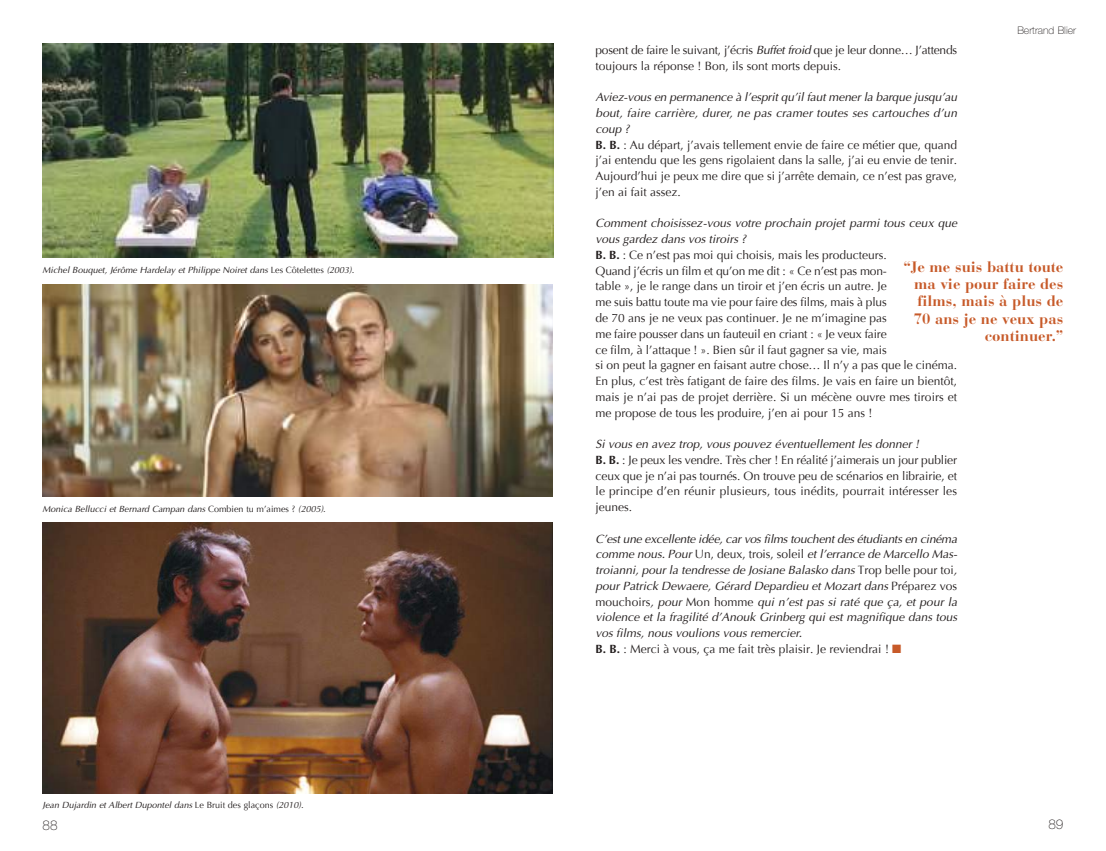
<style>
.page{position:relative;width:1106px;height:851px;background:#fff}
.page>*{position:absolute;margin:0;border:0;box-sizing:border-box;transform-origin:0 0}
.t1{font:700 15px/17.2px "Bauer Bodoni";color:#c75a29;text-align:right}
.t2{font:100 13.5px "Helvetica Neue";color:#241f1f}
.t3{font:12px/15.8px "Optima";color:#241f1f}
.t4{font:italic 12px/15.8px "Optima";color:#241f1f}
.t5{font:12px/15.8px "Optima";letter-spacing:-.02em;color:#241f1f}
.t6{font:100 10.5px "Helvetica Neue";color:#241f1f}
.t7{font:italic 9px "Optima";color:#241f1f}
.s1{font-style:normal}
.s2{font-style:italic}
.s3{font-weight:700}
.s4{font-weight:700;font-style:normal}
.s5{color:#c75a29}
</style>
<div class="page">
<img style="left:43px;top:44px;width:510px;height:213px">
<img style="left:43px;top:284px;width:510px;height:212px">
<img style="left:43px;top:522px;width:510px;height:271px">
<p class="t7" style="left:43px;top:264px;width:313px">Michel Bouquet, Jérôme Hardelay et Philippe Noiret dans <span class="s1">Les Côtelettes</span> (2003).</p>
<p class="t7" style="left:43px;top:503px;width:285px">Monica Bellucci et Bernard Campan dans <span class="s1">Combien tu m’aimes ?</span> (2005).</p>
<p class="t7" style="left:43px;top:799px;width:262px">Jean Dujardin et Albert Dupontel dans <span class="s1">Le Bruit des glaçons</span> (2010).</p>
<p class="t2" style="left:43px;top:820px;width:17px">88</p>
<p class="t6" style="left:1017px;top:27px;width:60px">Bertrand Blier</p>
<p class="t5" style="left:595px;top:42px;width:363px">posent de faire le suivant, j’écris <span class="s2">Buffet froid</span> que je leur donne… J’attends toujours la réponse ! Bon, ils sont morts depuis.</p>
<p class="t3" style="left:595px;top:89px;width:363px"><span class="s2">Aviez-vous en permanence à l’esprit qu’il faut mener la barque jusqu’au bout, faire carrière, durer, ne pas cramer toutes ses cartouches d’un coup ?<br></span><span class="s3">B. B.</span> : Au départ, j’avais tellement envie de faire ce métier que, quand j’ai entendu que les gens rigolaient dans la salle, j’ai eu envie de tenir.<br>Aujourd’hui je peux me dire que si j’arrête demain, ce n’est pas grave, j’en ai fait assez.</p>
<p class="t3" style="left:595px;top:215px;width:363px"><span class="s2">Comment choisissez-vous votre prochain projet parmi tous ceux que vous gardez dans vos tiroirs ?<br></span><span class="s3">B. B.</span> : Ce n’est pas moi qui choisis, mais les producteurs.<br>Quand j’écris un film et qu’on me dit : « Ce n’est pas mon-<br>table », je le range dans un tiroir et j’en écris un autre. Je<br>me suis battu toute ma vie pour faire des films, mais à plus<br>de 70 ans je ne veux pas continuer. Je ne m’imagine pas<br>me faire pousser dans un fauteuil en criant : « Je veux faire<br>ce film, à l’attaque ! ». Bien sûr il faut gagner sa vie, mais<br>si on peut la gagner en faisant autre chose… Il n’y a pas que le cinéma.<br>En plus, c’est très fatigant de faire des films. Je vais en faire un bientôt, mais je n’ai pas de projet derrière. Si un mécène ouvre mes tiroirs et me propose de tous les produire, j’en ai pour 15 ans !</p>
<p class="t3" style="left:595px;top:436px;width:363px"><span class="s2">Si vous en avez trop, vous pouvez éventuellement les donner !<br></span><span class="s3">B. B.</span> : Je peux les vendre. Très cher ! En réalité j’aimerais un jour publier ceux que je n’ai pas tournés. On trouve peu de scénarios en librairie, et le principe d’en réunir plusieurs, tous inédits, pourrait intéresser les jeunes.</p>
<p class="t4" style="left:595px;top:530px;width:363px">C’est une excellente idée, car vos films touchent des étudiants en cinéma comme nous. Pour <span class="s1">Un, deux, trois, soleil</span> et l’errance de Marcello Mas&shy;troianni, pour la tendresse de Josiane Balasko dans <span class="s1">Trop belle pour toi</span>, pour Patrick Dewaere, Gérard Depardieu et Mozart dans <span class="s1">Préparez vos mouchoirs</span>, pour <span class="s1">Mon homme</span> qui n’est pas si raté que ça, et pour la violence et la fragilité d’Anouk Grinberg qui est magnifique dans tous vos films, nous voulions vous remercier.<br><span class="s4">B. B.</span> <span class="s1">: Merci à vous, ça me fait très plaisir. Je reviendrai !</span> <span class="s5">■</span></p>
<p class="t1" style="left:903px;top:260px;width:162px">“Je me suis battu toute ma vie pour faire des films, mais à plus de<br>70 ans je ne veux pas continuer.”</p>
<p class="t2" style="left:1048px;top:819px;width:17px">89</p>
</div>
